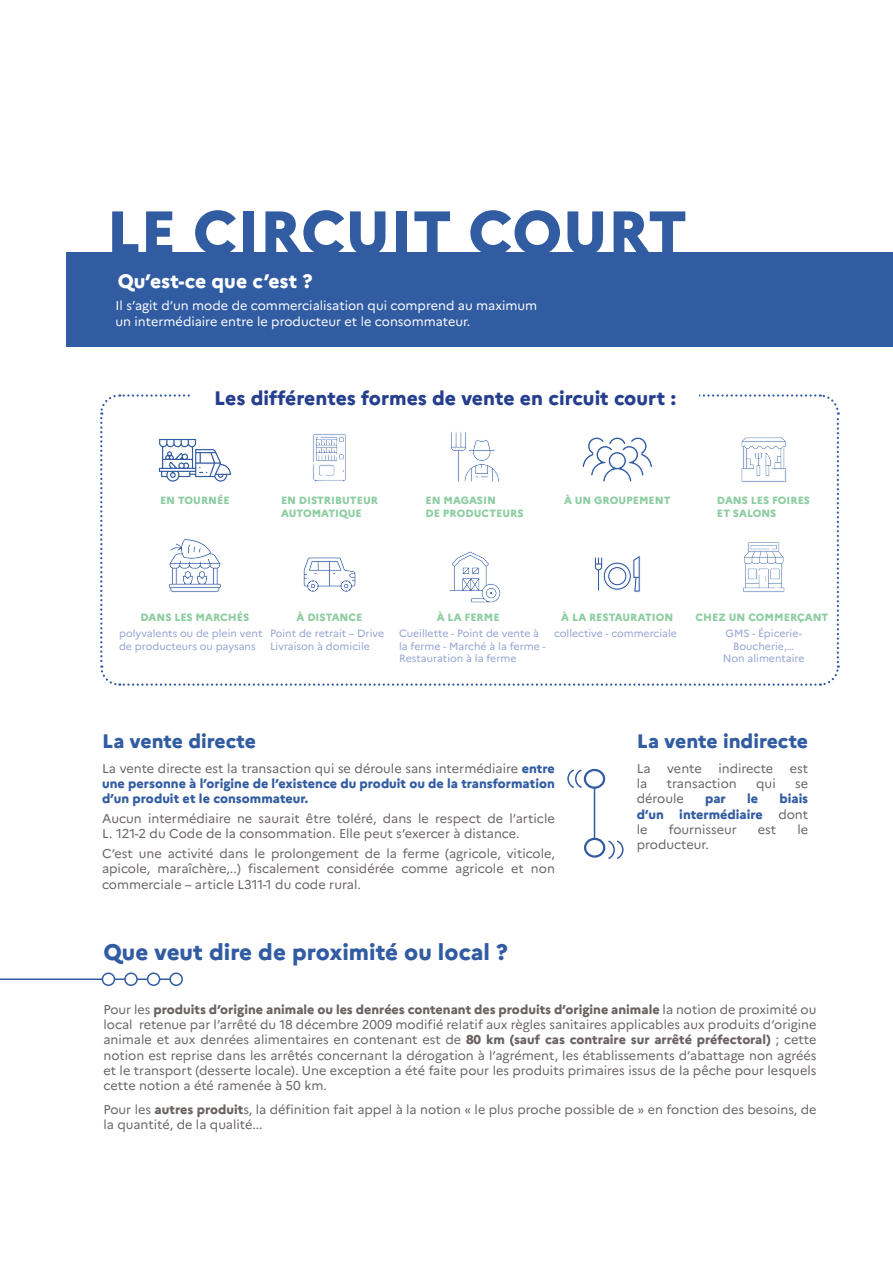
<style>
.page{position:relative;width:893px;height:1263px;background:#fff}
.page>*{position:absolute;margin:0;border:0;box-sizing:border-box;transform-origin:0 0}
.t1{font:800 60.75px "Marianne";color:#315ca2}
.t2{font:800 22.5px "Marianne";color:#315ca2}
.t3{font:800 19.5px "Marianne";color:#253f8e}
.t4{font:800 19.5px "Marianne";color:#315ca2}
.t5{font:800 19.5px "Marianne";color:#fff}
.t6{font:12.75px/15.3px "Marianne";color:#696362;text-align:justify}
.t7{font:800 12.75px/15.3px "Marianne";color:#315ca2;text-align:justify}
.t8{font:12.75px/15.3px "Marianne";color:#fff}
.t9{font:10.5px/12.6px "Marianne";color:#94a2d1}
.t10{font:800 10.5px/12.6px "Marianne";color:#8dcda1}
.s1{font-weight:400;color:#696362}
.s2{font-weight:800}
</style>
<div class="page">
<div style="left:67px;top:252px;width:826px;height:95px;background:#315ca2"></div>
<hr style="left:594px;top:778px;width:1px;height:77px;background:#315ca2">
<div style="left:585px;top:839px;width:19px;height:17px;background:#fff;border-radius:50%"></div>
<div style="left:584px;top:838px;width:21px;height:20px;border:2px solid #315ca2;border-radius:50%"></div>
<svg style="left:585px;top:770px;width:19px;height:18px"></svg>
<div style="left:584px;top:769px;width:21px;height:20px;border:2px solid #315ca2;border-radius:50%"></div>
<svg style="left:567px;top:769px;width:15px;height:19px"></svg>
<svg style="left:608px;top:840px;width:16px;height:19px"></svg>
<svg style="left:100px;top:394px;width:740px;height:292px"></svg>
<div style="left:191px;top:390px;width:508px;height:15px;background:#fff"></div>
<hr style="left:0;top:978px;width:175px;height:2px;background:#315ca2">
<div style="left:102px;top:973px;width:12px;height:12px;background:#fff;border-radius:50%"></div>
<div style="left:102px;top:972px;width:13px;height:14px;border:2px solid #315ca2;border-radius:50%"></div>
<div style="left:125px;top:973px;width:12px;height:12px;background:#fff;border-radius:50%"></div>
<div style="left:124px;top:972px;width:14px;height:14px;border:2px solid #315ca2;border-radius:50%"></div>
<div style="left:148px;top:973px;width:12px;height:12px;background:#fff;border-radius:50%"></div>
<div style="left:147px;top:972px;width:13px;height:14px;border:2px solid #315ca2;border-radius:50%"></div>
<div style="left:170px;top:973px;width:12px;height:12px;background:#fff;border-radius:50%"></div>
<div style="left:169px;top:972px;width:14px;height:14px;border:2px solid #315ca2;border-radius:50%"></div>
<p class="t1" style="left:106px;top:195px;width:582px">LE CIRCUIT COURT</p>
<p class="t5" style="left:118px;top:269px;width:197px">Qu’est-ce que c’est ?</p>
<p class="t8" style="left:115px;top:298px;width:423px">Il s’agit d’un mode de commercialisation qui comprend au maximum un intermédiaire entre le producteur et le consommateur.</p>
<p class="t3" style="left:214px;top:386px;width:463px">Les différentes formes de vente en circuit court :</p>
<p class="t10" style="left:160px;top:494px;width:71px">EN TOURNÉE</p>
<p class="t10" style="left:281px;top:494px;width:99px">EN DISTRIBUTEUR<br>AUTOMATIQUE</p>
<p class="t10" style="left:425px;top:494px;width:72px">EN MAGASIN</p>
<p class="t10" style="left:564px;top:494px;width:108px">À UN GROUPEMENT</p>
<p class="t10" style="left:425px;top:507px;width:100px">DE PRODUCTEURS</p>
<p class="t10" style="left:717px;top:494px;width:95px">DANS LES FOIRES</p>
<p class="t10" style="left:717px;top:507px;width:61px">ET SALONS</p>
<p class="t10" style="left:141px;top:611px;width:110px">DANS LES MARCHÉS</p>
<p class="t10" style="left:561px;top:611px;width:113px">À LA RESTAURATION</p>
<p class="t10" style="left:696px;top:611px;width:134px">CHEZ UN COMMERÇANT</p>
<p class="t10" style="left:297px;top:611px;width:67px">À DISTANCE</p>
<p class="t9" style="left:270px;top:627px;width:116px">Point de retrait – Drive</p>
<p class="t9" style="left:270px;top:640px;width:101px">Livraison à domicile</p>
<p class="t10" style="left:437px;top:611px;width:64px">À LA FERME</p>
<p class="t9" style="left:399px;top:627px;width:148px">Cueillette - Point de vente à la ferme - Marché à la ferme -<br>Restauration à la ferme</p>
<p class="t9" style="left:554px;top:627px;width:124px">collective - commerciale</p>
<p class="t9" style="left:726px;top:627px;width:78px;text-align:center">GMS - Épicerie-<br>Boucherie,…</p>
<p class="t9" style="left:723px;top:652px;width:83px">Non alimentaire</p>
<p class="t9" style="left:119px;top:627px;width:145px">polyvalents ou de plein vent</p>
<p class="t9" style="left:119px;top:640px;width:138px">de producteurs ou paysans</p>
<p class="t4" style="left:102px;top:729px;width:155px">La vente directe</p>
<p class="t4" style="left:637px;top:729px;width:173px">La vente indirecte</p>
<p class="t7" style="left:102px;top:761px;width:454px"><span class="s1">La vente directe est la transaction qui se déroule sans intermédiaire</span> entre une personne à l’origine de l’existence du produit ou de la transformation d’un produit et le consommateur.</p>
<p class="t6" style="left:102px;top:811px;width:454px">Aucun intermédiaire ne saurait être toléré, dans le respect de l’article<br>L. 121-2 du Code de la consommation. Elle peut s’exercer à distance.</p>
<p class="t6" style="left:102px;top:846px;width:454px">C’est une activité dans le prolongement de la ferme (agricole, viticole, apicole, maraîchère,..) fiscalement considérée comme agricole et non commerciale – article L311-1 du code rural.</p>
<p class="t6" style="left:637px;top:761px;width:15px">La</p>
<p class="t6" style="left:667px;top:761px;width:36px">vente</p>
<p class="t6" style="left:718px;top:761px;width:56px">indirecte</p>
<p class="t6" style="left:790px;top:761px;width:20px">est</p>
<p class="t6" style="left:637px;top:776px;width:12px">la</p>
<p class="t6" style="left:667px;top:776px;width:71px">transaction</p>
<p class="t6" style="left:756px;top:776px;width:21px">qui</p>
<p class="t6" style="left:795px;top:776px;width:14px">se</p>
<p class="t6" style="left:637px;top:791px;width:49px">déroule</p>
<p class="t7" style="left:705px;top:791px;width:22px">par</p>
<p class="t7" style="left:747px;top:791px;width:13px">le</p>
<p class="t7" style="left:637px;top:791px;width:173px;text-indent:143px">biais d’un intermédiaire <span class="s1">dont le</span></p>
<p class="t6" style="left:669px;top:822px;width:70px">fournisseur</p>
<p class="t6" style="left:758px;top:822px;width:20px">est</p>
<p class="t6" style="left:797px;top:822px;width:12px">le</p>
<p class="t6" style="left:637px;top:837px;width:74px">producteur.</p>
<p class="t2" style="left:103px;top:938px;width:406px">Que veut dire de proximité ou local ?</p>
<p class="t6" style="left:103px;top:1002px;width:714px">Pour les <span class="s2">produits d’origine animale ou les denrées contenant des produits d’origine animale</span> la notion de proximité ou local retenue par l’arrêté du 18 décembre 2009 modifié relatif aux règles sanitaires applicables aux produits d’origine animale et aux denrées alimentaires en contenant est de <span class="s2">80 km (sauf cas contraire sur arrêté préfectoral)</span> ; cette notion est reprise dans les arrêtés concernant la dérogation à l’agrément, les établissements d’abattage non agréés et le transport (desserte locale). Une exception a été faite pour les produits primaires issus de la pêche pour lesquels cette notion a été ramenée à 50 km.</p>
<p class="t6" style="left:103px;top:1102px;width:715px">Pour les <span class="s2">autres produit</span>s, la définition fait appel à la notion « le plus proche possible de » en fonction des besoins, de la quantité, de la qualité...</p>
</div>
